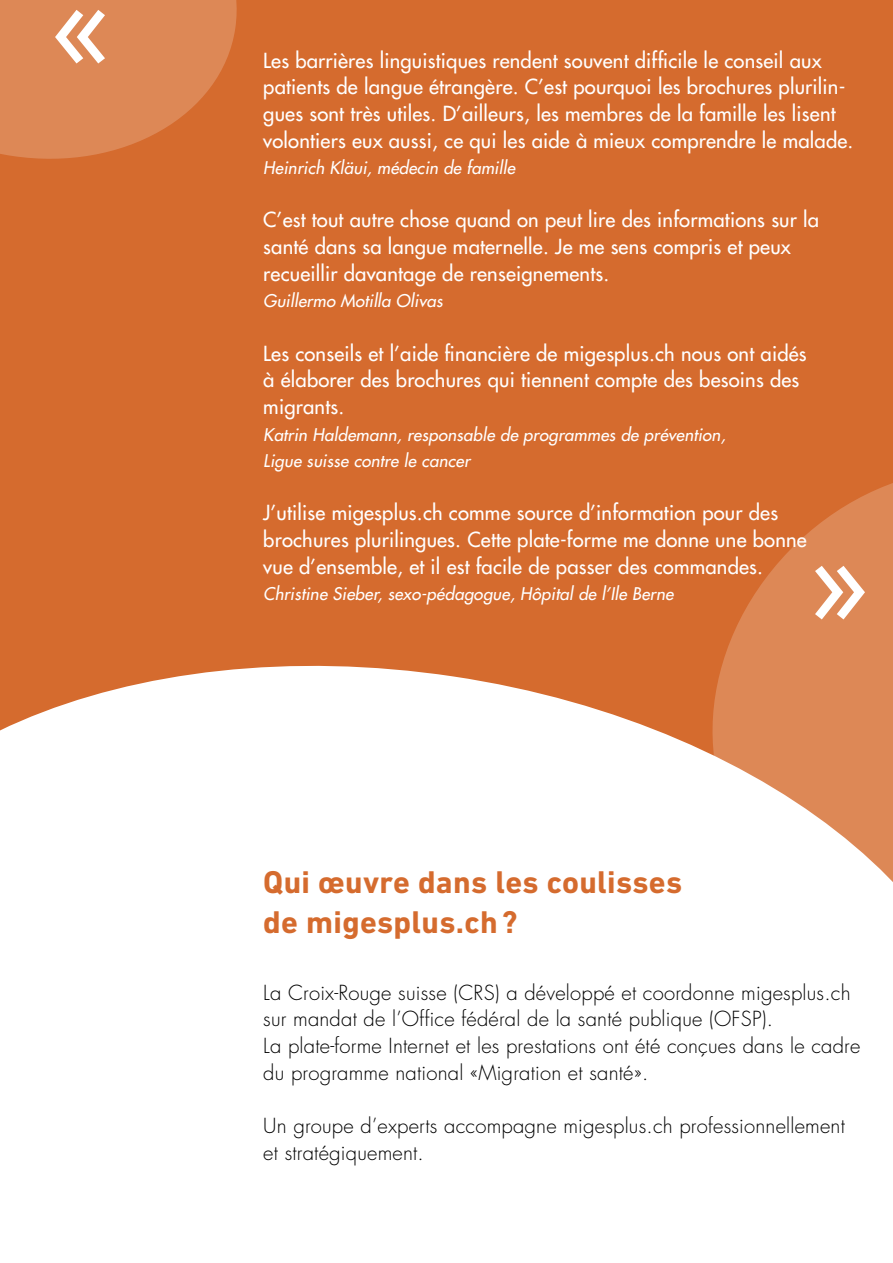
<style>
.page{position:relative;width:893px;height:1263px;background:#fff}
.page>*{position:absolute;margin:0;border:0;box-sizing:border-box;transform-origin:0 0}
.t1{font:127.8px "Futura Std";color:#fff}
.t2{font:700 31.95px/39.5px "DIN Next LT Pro";letter-spacing:.01em;color:#d56b2e}
.t3{font:500 20.25px/26.7px "Futura Std";letter-spacing:.01em;color:#fff}
.t4{font:300 20.25px/26.7px "Futura Std";letter-spacing:.01em;color:#000}
.t5{font:italic 500 17.1px/26.5px "Futura Std";letter-spacing:.01em;color:#fff}
</style>
<div class="page">
<div style="left:0;top:0;width:893px;height:1041px;background:#d56b2e"></div>
<svg style="left:0;top:0;width:237px;height:159px"></svg>
<div style="left:0;top:665px;width:893px;height:376px;background:#fff"></div>
<svg style="left:686px;top:483px;width:207px;height:465px;fill:#dd8856"></svg>
<h1 class="t1" style="left:50px;top:-61px;width:65px">«</h1>
<p class="t3" style="left:263px;top:47px;width:592px">Les barrières linguistiques rendent souvent difficile le conseil aux patients de langue étrangère. C’est pourquoi les brochures plurilin&shy;gues sont très utiles. D’ailleurs, les membres de la famille les lisent volontiers eux aussi, ce qui les aide à mieux comprendre le malade.</p>
<p class="t5" style="left:263px;top:155px;width:253px">Heinrich Kläui, médecin de famille</p>
<p class="t3" style="left:263px;top:207px;width:557px">C’est tout autre chose quand on peut lire des informations sur la santé dans sa langue maternelle. Je me sens compris et peux recueillir davantage de renseignements.</p>
<p class="t5" style="left:263px;top:288px;width:181px">Guillermo Motilla Olivas</p>
<p class="t3" style="left:263px;top:340px;width:545px">Les conseils et l’aide financière de migesplus.ch nous ont aidés à élaborer des brochures qui tiennent compte des besoins des migrants.</p>
<p class="t5" style="left:263px;top:421px;width:464px">Katrin Haldemann, responsable de programmes de prévention,<br>Ligue suisse contre le cancer</p>
<p class="t3" style="left:263px;top:500px;width:545px">J’utilise migesplus.ch comme source d’information pour des brochures plurilingues. Cette plate-forme me donne une bonne vue d’ensemble, et il est facile de passer des commandes.</p>
<p class="t5" style="left:263px;top:581px;width:412px">Christine Sieber, sexo-pédagogue, Hôpital de l’Ile Berne</p>
<h1 class="t1" style="left:870px;top:690px;width:65px;rotate:-180deg">«</h1>
<h2 class="t2" style="left:263px;top:863px;width:420px">Qui œuvre dans les coulisses de migesplus.ch ?</h2>
<p class="t4" style="left:263px;top:979px;width:599px">La Croix-Rouge suisse (CRS) a développé et coordonne migesplus.ch sur mandat de l’Office fédéral de la santé publique (OFSP).<br>La plate-forme Internet et les prestations ont été conçues dans le cadre du programme national «Migration et santé».</p>
<p class="t4" style="left:263px;top:1113px;width:583px">Un groupe d’experts accompagne migesplus.ch professionnellement et stratégiquement.</p>
</div>
